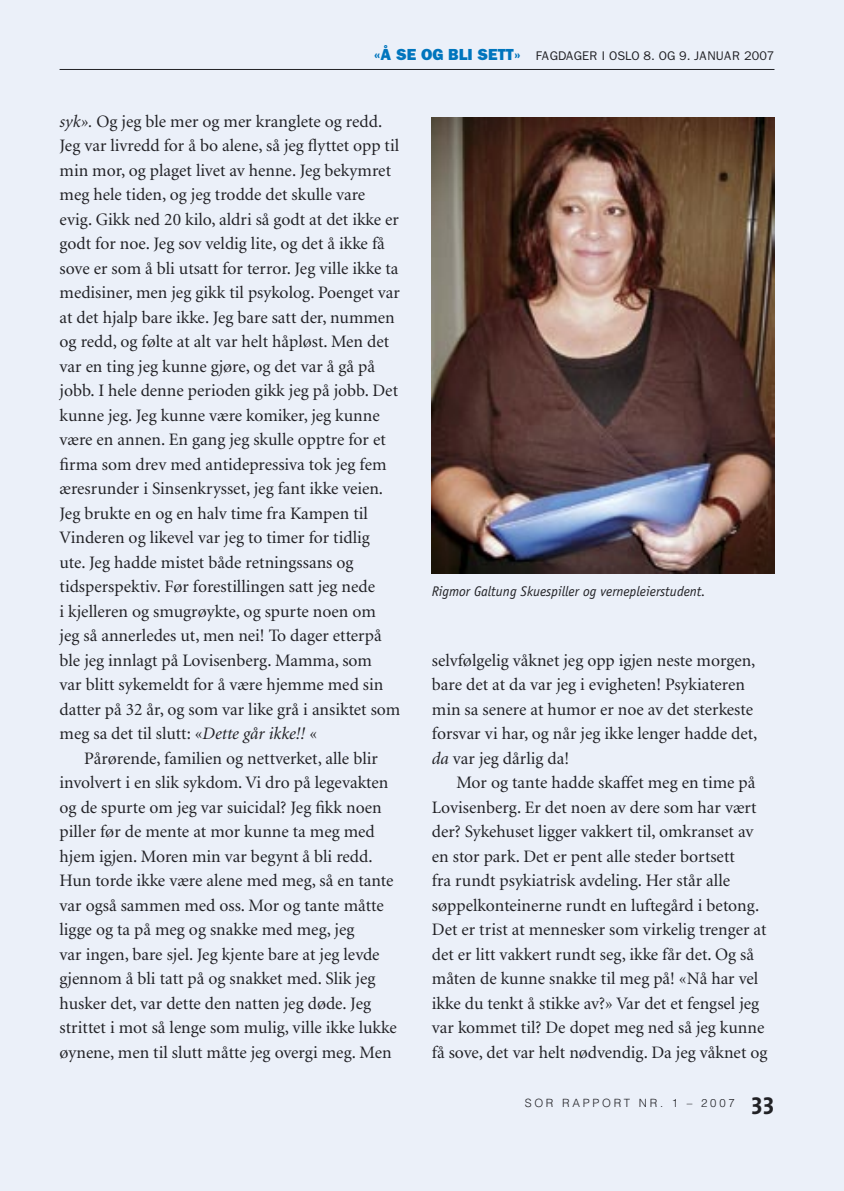
<style>
.page{position:relative;width:844px;height:1191px;background:#fff}
.page>*{position:absolute;margin:0;border:0;box-sizing:border-box;transform-origin:0 0}
.Pagina{font:24.5px "The Sans Bold Caps";color:#212125}
.Brødtekst_innrykk{font:17.5px/24.5px "Minion";color:#212125}
.Billedtekst{font:italic 14px "Officina Sans";color:#212125}
.Sitat{font:12.6px "Franklin Gothic";color:#212125}
.Pagina_tekst{font:300 11.38px "Helvetica";letter-spacing:.24em;color:#212125}
.s1{font-weight:800;font-size:16.1px;color:#0075bd}
.s2{font-style:italic}
</style>
<div class="page">
<div style="left:0;top:0;width:843px;height:1191px;background:#ebf0f9"></div>
<hr style="left:60px;top:69px;width:714px;height:1px;background:#212125">
<img style="left:432px;top:118px;width:342px;height:455px">
<p class="Sitat" style="left:374px;top:49px;width:402px"><span class="s1">«Å SE OG BLI SETT»</span> FAGDAGER I OSLO 8. OG 9. JANUAR 2007</p>
<p class="Brødtekst_innrykk" style="left:60px;top:109px;width:342px"><span class="s2">syk».</span> Og jeg ble mer og mer kranglete og redd.<br>Jeg var livredd for å bo alene, så jeg flyttet opp til min mor, og plaget livet av henne. Jeg bekymret meg hele tiden, og jeg trodde det skulle vare evig. Gikk ned 20 kilo, aldri så godt at det ikke er godt for noe. Jeg sov veldig lite, og det å ikke få sove er som å bli utsatt for terror. Jeg ville ikke ta medisiner, men jeg gikk til psykolog. Poenget var at det hjalp bare ikke. Jeg bare satt der, nummen og redd, og følte at alt var helt håpløst. Men det var en ting jeg kunne gjøre, og det var å gå på jobb. I hele denne perioden gikk jeg på jobb. Det kunne jeg. Jeg kunne være komiker, jeg kunne være en annen. En gang jeg skulle opptre for et firma som drev med antidepressiva tok jeg fem æresrunder i Sinsenkrysset, jeg fant ikke veien.<br>Jeg brukte en og en halv time fra Kampen til Vinderen og likevel var jeg to timer for tidlig ute. Jeg hadde mistet både retningssans og tidsperspektiv. Før forestillingen satt jeg nede<br>i kjelleren og smugrøykte, og spurte noen om<br>jeg så annerledes ut, men nei! To dager etterpå ble jeg innlagt på Lovisenberg. Mamma, som<br>var blitt sykemeldt for å være hjemme med sin datter på 32 år, og som var like grå i ansiktet som meg sa det til slutt: «<span class="s2">Dette går ikke!!</span> «</p>
<p class="Brødtekst_innrykk" style="left:60px;top:746px;width:338px;text-indent:24px">Pårørende, familien og nettverket, alle blir involvert i en slik sykdom. Vi dro på legevakten og de spurte om jeg var suicidal? Jeg fikk noen piller før de mente at mor kunne ta meg med hjem igjen. Moren min var begynt å bli redd.<br>Hun torde ikke være alene med meg, så en tante var også sammen med oss. Mor og tante måtte ligge og ta på meg og snakke med meg, jeg<br>var ingen, bare sjel. Jeg kjente bare at jeg levde gjennom å bli tatt på og snakket med. Slik jeg husker det, var dette den natten jeg døde. Jeg strittet i mot så lenge som mulig, ville ikke lukke øynene, men til slutt måtte jeg overgi meg. Men</p>
<p class="Billedtekst" style="left:432px;top:583px;width:275px">Rigmor Galtung Skuespiller og vernepleierstudent.</p>
<p class="Brødtekst_innrykk" style="left:432px;top:648px;width:327px">selvfølgelig våknet jeg opp igjen neste morgen, bare det at da var jeg i evigheten! Psykiateren min sa senere at humor er noe av det sterkeste forsvar vi har, og når jeg ikke lenger hadde det, <span class="s2">da</span> var jeg dårlig da!</p>
<p class="Brødtekst_innrykk" style="left:432px;top:771px;width:337px;text-indent:25px">Mor og tante hadde skaffet meg en time på Lovisenberg. Er det noen av dere som har vært der? Sykehuset ligger vakkert til, omkranset av en stor park. Det er pent alle steder bortsett<br>fra rundt psykiatrisk avdeling. Her står alle søppelkonteinerne rundt en luftegård i betong.<br>Det er trist at mennesker som virkelig trenger at det er litt vakkert rundt seg, ikke får det. Og så måten de kunne snakke til meg på! «Nå har vel ikke du tenkt å stikke av?» Var det et fengsel jeg var kommet til? De dopet meg ned så jeg kunne få sove, det var helt nødvendig. Da jeg våknet og</p>
<p class="Pagina_tekst" style="left:524px;top:1095px;width:211px">SOR RAPPORT NR. 1 – 2007</p>
<p class="Pagina" style="left:751px;top:1085px;width:25px">33</p>
</div>
